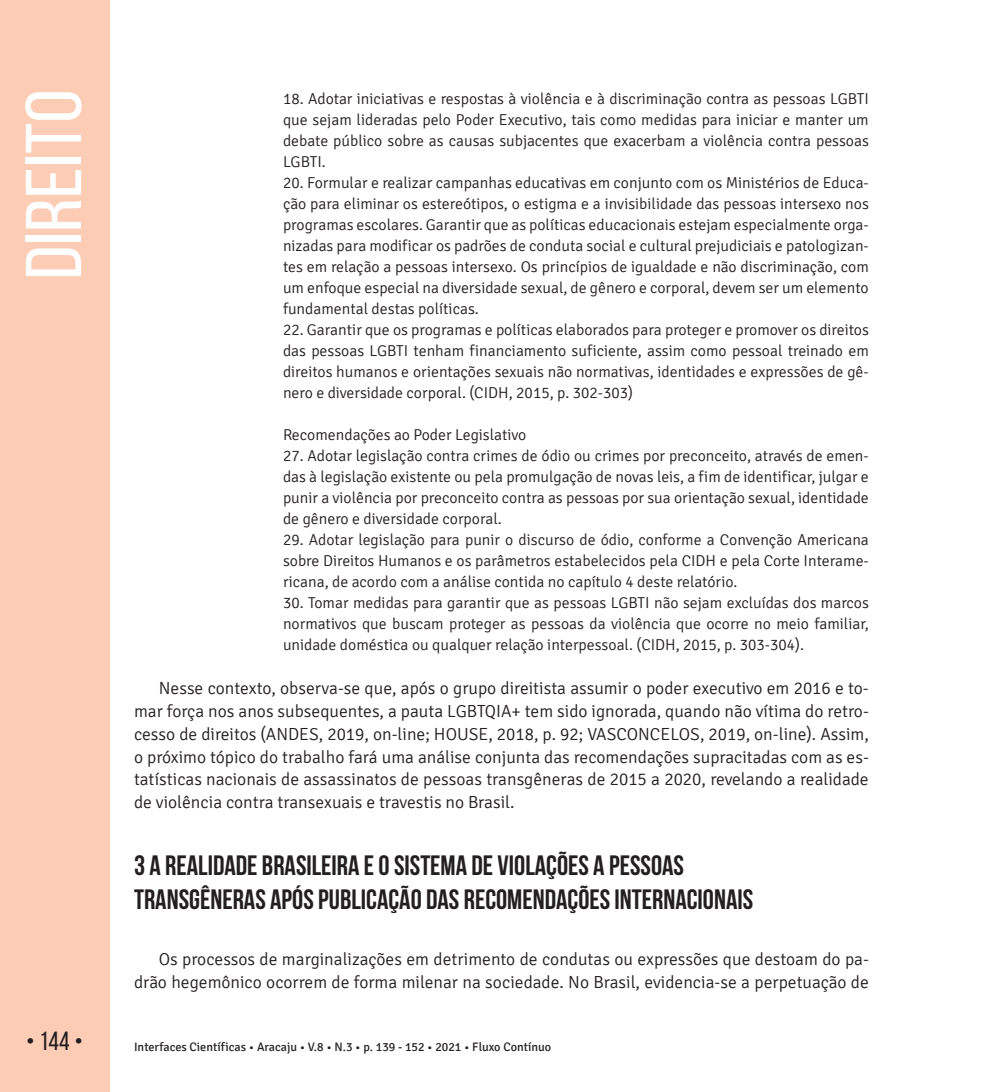
<style>
.page{position:relative;width:993px;height:1092px;background:#fff}
.page>*{position:absolute;margin:0;border:0;box-sizing:border-box;transform-origin:0 0}
.t1{font:78.75px "Bebas Neue";color:#fff;scale:1.09 1}
.t2{font:700 28px/33.6px "Bebas Neue";color:#231f20}
.t3{font:26.25px "Bebas Neue";color:#231f20}
.t4{font:300 17.5px/22.8px "Signika";color:#231f20;text-align:justify}
.t5{font:300 15.75px/21px "Signika";color:#231f20;text-align:justify}
.t6{font:12.25px "Signika";color:#231f20}
</style>
<div class="page">
<div style="left:0;top:0;width:109px;height:1091px;background:#fcccb5"></div>
<h1 class="t1" style="left:11px;top:279px;width:176px;rotate:-90deg">Direito</h1>
<p class="t5" style="left:283px;top:89px;width:587px">18. Adotar iniciativas e respostas à violência e à discriminação contra as pessoas LGBTI que sejam lideradas pelo Poder Executivo, tais como medidas para iniciar e manter um debate público sobre as causas subjacentes que exacerbam a violência contra pessoas LGBTI.</p>
<p class="t5" style="left:283px;top:173px;width:587px">20. Formular e realizar campanhas educativas em conjunto com os Ministérios de Educa&shy;ção para eliminar os estereótipos, o estigma e a invisibilidade das pessoas intersexo nos programas escolares. Garantir que as políticas educacionais estejam especialmente orga&shy;nizadas para modificar os padrões de conduta social e cultural prejudiciais e patologizan&shy;tes em relação a pessoas intersexo. Os princípios de igualdade e não discriminação, com um enfoque especial na diversidade sexual, de gênero e corporal, devem ser um elemento fundamental destas políticas.</p>
<p class="t5" style="left:283px;top:320px;width:587px">22. Garantir que os programas e políticas elaborados para proteger e promover os direitos das pessoas LGBTI tenham financiamento suficiente, assim como pessoal treinado em direitos humanos e orientações sexuais não normativas, identidades e expressões de gê&shy;nero e diversidade corporal. (CIDH, 2015, p. 302-303)</p>
<p class="t5" style="left:283px;top:425px;width:245px">Recomendações ao Poder Legislativo</p>
<p class="t5" style="left:283px;top:446px;width:587px">27. Adotar legislação contra crimes de ódio ou crimes por preconceito, através de emen&shy;das à legislação existente ou pela promulgação de novas leis, a fim de identificar, julgar e punir a violência por preconceito contra as pessoas por sua orientação sexual, identidade de gênero e diversidade corporal.</p>
<p class="t5" style="left:283px;top:530px;width:587px">29. Adotar legislação para punir o discurso de ódio, conforme a Convenção Americana sobre Direitos Humanos e os parâmetros estabelecidos pela CIDH e pela Corte Interame&shy;ricana, de acordo com a análise contida no capítulo 4 deste relatório.</p>
<p class="t5" style="left:283px;top:592px;width:587px">30. Tomar medidas para garantir que as pessoas LGBTI não sejam excluídas dos marcos normativos que buscam proteger as pessoas da violência que ocorre no meio familiar, unidade doméstica ou qualquer relação interpessoal. (CIDH, 2015, p. 303-304).</p>
<p class="t4" style="left:134px;top:677px;width:736px;text-indent:25px">Nesse contexto, observa-se que, após o grupo direitista assumir o poder executivo em 2016 e to&shy;mar força nos anos subsequentes, a pauta LGBTQIA+ tem sido ignorada, quando não vítima do retro&shy;cesso de direitos (ANDES, 2019, on-line; HOUSE, 2018, p. 92; VASCONCELOS, 2019, on-line). Assim, o próximo tópico do trabalho fará uma análise conjunta das recomendações supracitadas com as es&shy;tatísticas nacionais de assassinatos de pessoas transgêneras de 2015 a 2020, revelando a realidade de violência contra transexuais e travestis no Brasil.</p>
<h2 class="t2" style="left:134px;top:848px;width:620px">3 A REALIDADE BRASILEIRA E O SISTEMA DE VIOLAÇÕES A PESSOAS<br>TRANSGÊNERAS APÓS PUBLICAÇÃO DAS RECOMENDAÇÕES INTERNACIONAIS</h2>
<p class="t4" style="left:134px;top:948px;width:736px;text-align:right">Os processos de marginalizações em detrimento de condutas ou expressões que destoam do pa&shy;drão hegemônico ocorrem de forma milenar na sociedade. No Brasil, evidencia-se a perpetuação de</p>
<h3 class="t3" style="left:26px;top:1026px;width:58px">• 144 •</h3>
<p class="t6" style="left:134px;top:1040px;width:418px">Interfaces Científicas • Aracaju • V.8 • N.3 • p. 139 - 152 • 2021 • Fluxo Contínuo</p>
</div>
